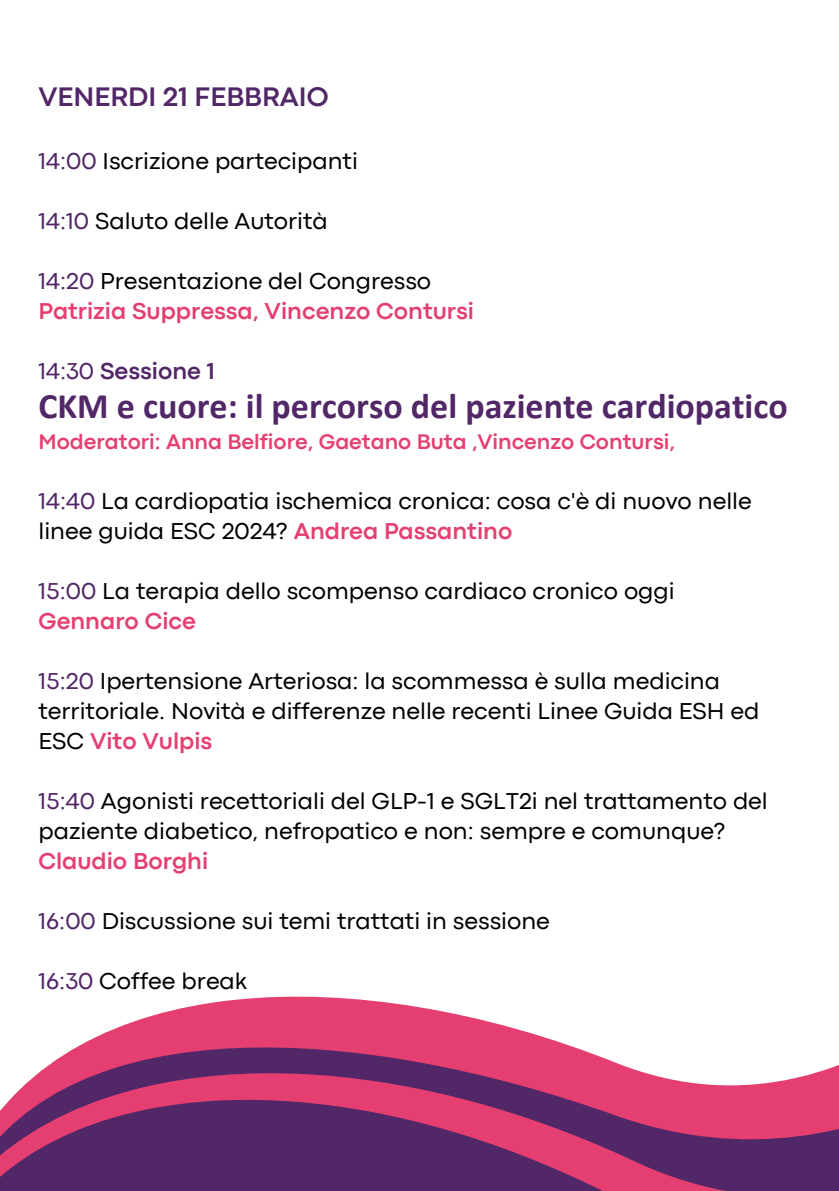
<style>
.page{position:relative;width:839px;height:1191px;background:#fff}
.page>*{position:absolute;margin:0;border:0;box-sizing:border-box;transform-origin:0 0}
.t1{font:700 36px "Calibri";color:#522768}
.t2{font:700 28px "Codec Pro";color:#522768}
.t3{font:24px/30px "Codec Pro";color:#000}
.t4{font:700 24px "Codec Pro";color:#e43f70}
.t5{font:700 24px "Codec Pro";color:#522768}
.t6{font:700 22px "Codec Pro";color:#e43f70}
.s1{color:#522768}
.s2{font-weight:400}
.s3{font-weight:700;color:#e43f70}
</style>
<div class="page">
<svg style="left:38px;top:999px;width:800px;height:74px"></svg>
<svg style="left:0;top:1073px;width:838px;height:118px;fill:#522768"></svg>
<h1 class="t2" style="left:38px;top:86px;width:291px">VENERDI 21 FEBBRAIO</h1>
<p class="t3" style="left:38px;top:147px;width:321px"><span class="s1">14:00</span> Iscrizione partecipanti</p>
<p class="t3" style="left:38px;top:207px;width:291px"><span class="s1">14:10</span> Saluto delle Autorità</p>
<p class="t3" style="left:38px;top:267px;width:394px"><span class="s1">14:20</span> Presentazione del Congresso</p>
<p class="t4" style="left:38px;top:302px;width:437px">Patrizia Suppressa, Vincenzo Contursi</p>
<p class="t5" style="left:38px;top:362px;width:178px"><span class="s2">14:30</span> Sessione 1</p>
<p class="t1" style="left:38px;top:391px;width:750px">CKM e cuore: il percorso del paziente cardiopatico</p>
<p class="t6" style="left:38px;top:434px;width:638px">Moderatori: Anna Belfiore, Gaetano Buta ,Vincenzo Contursi,</p>
<p class="t3" style="left:38px;top:488px;width:714px"><span class="s1">14:40</span> La cardiopatia ischemica cronica: cosa c'è di nuovo nelle linee guida ESC 2024? <span class="s3">Andrea Passantino</span></p>
<p class="t3" style="left:38px;top:578px;width:637px"><span class="s1">15:00</span> La terapia dello scompenso cardiaco cronico oggi</p>
<p class="t4" style="left:38px;top:613px;width:159px">Gennaro Cice</p>
<p class="t3" style="left:38px;top:668px;width:722px"><span class="s1">15:20</span> Ipertensione Arteriosa: la scommessa è sulla medicina territoriale. Novità e differenze nelle recenti Linee Guida ESH ed<br>ESC <span class="s3">Vito Vulpis</span></p>
<p class="t3" style="left:38px;top:788px;width:730px"><span class="s1">15:40</span> Agonisti recettoriali del GLP-1 e SGLT2i nel trattamento del paziente diabetico, nefropatico e non: sempre e comunque?</p>
<p class="t4" style="left:38px;top:853px;width:171px">Claudio Borghi</p>
<p class="t3" style="left:38px;top:908px;width:513px"><span class="s1">16:00</span> Discussione sui temi trattati in sessione</p>
<p class="t3" style="left:38px;top:968px;width:210px"><span class="s1">16:30</span> Coffee break</p>
</div>
